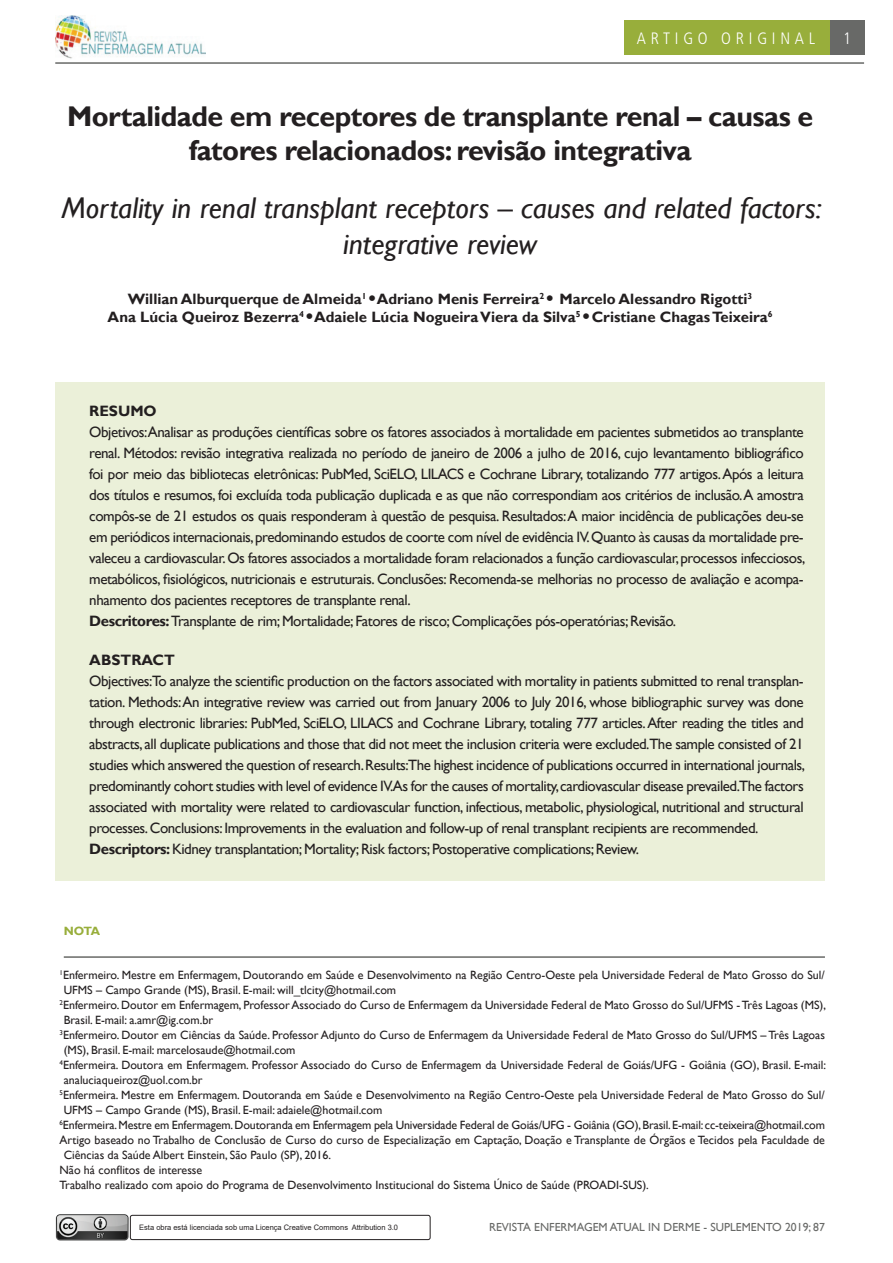
<style>
.page{position:relative;width:893px;height:1263px;background:#fff}
.page>*{position:absolute;margin:0;border:0;box-sizing:border-box;transform-origin:0 0}
._2_-_TIT_ABRE_2{font:italic 30px/36px "Gill Sans";color:#231f20;text-align:center}
._1_-_TIT_ABRE{font:700 28.5px/34.2px "Gill Sans";letter-spacing:-.02em;color:#231f20;text-align:center}
.t1{font:300 condensed 16.5px "Frutiger";letter-spacing:.29em;color:#fff}
.t2{font:15px/21px "Gill Sans";letter-spacing:-.03em;color:#231f20;text-align:justify}
.t3{font:700 15px "Gill Sans";color:#231f20}
.t4{font:12px/15px "Gill Sans";color:#231f20}
.t5{font:700 12px "Gill Sans";color:#98ae3b}
.t6{font:11.7px "Gill Sans";color:#686967}
.t7{font:7.5px "Arial";color:#231f20}
.s1{font-weight:700}
</style>
<div class="page">
<div style="left:624px;top:20px;width:206px;height:35px;background:#98ae3b"></div>
<hr style="left:55px;top:62px;width:809px;height:2px;background:#686967">
<img style="left:55px;top:16px;width:151px;height:43px">
<div style="left:830px;top:20px;width:34px;height:35px;background:#686967"></div>
<div style="left:130px;top:1215px;width:300px;height:25px;border:1px solid #231f20;border-radius:2px"></div>
<img style="left:55px;top:1214px;width:74px;height:27px">
<hr style="left:64px;top:956px;width:761px;height:2px;background:#686967">
<div style="left:55px;top:382px;width:770px;height:498px;background:#ebf0d9"></div>
<p class="t1" style="left:637px;top:29px;width:180px">ARTIGO ORIGINAL</p>
<p class="t1" style="left:843px;top:29px;width:9px">1</p>
<p class="_1_-_TIT_ABRE" style="left:67px;top:100px;width:748px">Mortalidade em receptores de transplante renal – causas e fatores relacionados: revisão integrativa</p>
<p class="_2_-_TIT_ABRE_2" style="left:61px;top:191px;width:762px">Mortality in renal transplant receptors – causes and related factors: integrative review</p>
<p class="t3" style="left:128px;top:290px;width:626px">Willian Alburquerque de Almeida<sup>1</sup> ● Adriano Menis Ferreira<sup>2</sup> ● Marcelo Alessandro Rigotti<sup>3</sup></p>
<p class="t3" style="left:108px;top:308px;width:666px">Ana Lúcia Queiroz Bezerra<sup>4</sup> ● Adaiele Lúcia Nogueira Viera da Silva<sup>5</sup> ● Cristiane Chagas Teixeira<sup>6</sup></p>
<p class="t3" style="left:89px;top:402px;width:69px">RESUMO</p>
<p class="t2" style="left:89px;top:422px;width:717px">Objetivos:Analisar as produções científicas sobre os fatores associados à mortalidade em pacientes submetidos ao transplante renal. Métodos: revisão integrativa realizada no período de janeiro de 2006 a julho de 2016, cujo levantamento bibliográfico foi por meio das bibliotecas eletrônicas: PubMed, SciELO, LILACS e Cochrane Library, totalizando 777 artigos. Após a leitura dos títulos e resumos, foi excluída toda publicação duplicada e as que não correspondiam aos critérios de inclusão.A amostra compôs-se de 21 estudos os quais responderam à questão de pesquisa. Resultados: A maior incidência de publicações deu-se em periódicos internacionais, predominando estudos de coorte com nível de evidência IV. Quanto às causas da mortalidade pre&shy;valeceu a cardiovascular. Os fatores associados a mortalidade foram relacionados a função cardiovascular, processos infecciosos, metabólicos, fisiológicos, nutricionais e estruturais. Conclusões: Recomenda-se melhorias no processo de avaliação e acompa&shy;nhamento dos pacientes receptores de transplante renal.</p>
<p class="t2" style="left:89px;top:611px;width:588px"><span class="s1">Descritores:</span> Transplante de rim; Mortalidade; Fatores de risco; Complicações pós-operatórias; Revisão.</p>
<p class="t3" style="left:89px;top:651px;width:87px">ABSTRACT</p>
<p class="t2" style="left:89px;top:671px;width:717px">Objectives:To analyze the scientific production on the factors associated with mortality in patients submitted to renal transplan&shy;tation. Methods: An integrative review was carried out from January 2006 to July 2016, whose bibliographic survey was done through electronic libraries: PubMed, SciELO, LILACS and Cochrane Library, totaling 777 articles. After reading the titles and abstracts, all duplicate publications and those that did not meet the inclusion criteria were excluded.The sample consisted of 21 studies which answered the question of research. Results:The highest incidence of publications occurred in international journals, predominantly cohort studies with level of evidence IV.As for the causes of mortality, cardiovascular disease prevailed.The factors associated with mortality were related to cardiovascular function, infectious, metabolic, physiological, nutritional and structural processes. Conclusions: Improvements in the evaluation and follow-up of renal transplant recipients are recommended.</p>
<p class="t2" style="left:89px;top:839px;width:551px"><span class="s1">Descriptors:</span> Kidney transplantation; Mortality; Risk factors; Postoperative complications; Review.</p>
<p class="t5" style="left:64px;top:924px;width:38px">NOTA</p>
<p class="t4" style="left:64px;top:968px;width:763px;text-indent:-4px"><sup>1</sup>Enfermeiro. Mestre em Enfermagem, Doutorando em Saúde e Desenvolvimento na Região Centro-Oeste pela Universidade Federal de Mato Grosso do Sul/<br>UFMS – Campo Grande (MS), Brasil. E-mail: will_tlcity@hotmail.com</p>
<p class="t4" style="left:64px;top:998px;width:764px;text-indent:-4px"><sup>2</sup>Enfermeiro. Doutor em Enfermagem, Professor Associado do Curso de Enfermagem da Universidade Federal de Mato Grosso do Sul/UFMS - Três Lagoas (MS),<br>Brasil. E-mail: a.amr@ig.com.br</p>
<p class="t4" style="left:64px;top:1028px;width:763px;text-indent:-4px"><sup>3</sup>Enfermeiro. Doutor em Ciências da Saúde. Professor Adjunto do Curso de Enfermagem da Universidade Federal de Mato Grosso do Sul/UFMS – Três Lagoas (MS), Brasil. E-mail: marcelosaude@hotmail.com</p>
<p class="t4" style="left:64px;top:1058px;width:764px;text-indent:-4px"><sup>4</sup>Enfermeira. Doutora em Enfermagem. Professor Associado do Curso de Enfermagem da Universidade Federal de Goiás/UFG - Goiânia (GO), Brasil. E-mail: analuciaqueiroz@uol.com.br</p>
<p class="t4" style="left:64px;top:1088px;width:763px;text-indent:-4px"><sup>5</sup>Enfermeira. Mestre em Enfermagem. Doutoranda em Saúde e Desenvolvimento na Região Centro-Oeste pela Universidade Federal de Mato Grosso do Sul/<br>UFMS – Campo Grande (MS), Brasil. E-mail: adaiele@hotmail.com</p>
<p class="t4" style="left:60px;top:1118px;width:767px"><sup>6</sup>Enfermeira. Mestre em Enfermagem. Doutoranda em Enfermagem pela Universidade Federal de Goiás/UFG - Goiânia (GO), Brasil. E-mail: cc-teixeira@hotmail.com</p>
<p class="t4" style="left:64px;top:1133px;width:763px;text-indent:-4px">Artigo baseado no Trabalho de Conclusão de Curso do curso de Especialização em Captação, Doação e Transplante de Órgãos e Tecidos pela Faculdade de<br>Ciências da Saúde Albert Einstein, São Paulo (SP), 2016.</p>
<p class="t4" style="left:60px;top:1163px;width:144px">Não há conflitos de interesse</p>
<p class="t4" style="left:60px;top:1178px;width:591px">Trabalho realizado com apoio do Programa de Desenvolvimento Institucional do Sistema Único de Saúde (PROADI-SUS).</p>
<p class="t7" style="left:139px;top:1222px;width:260px">Esta obra está licenciada sob uma Licença Creative Commons Attribution 3.0</p>
<p class="t6" style="left:489px;top:1220px;width:337px">REVISTA ENFERMAGEM ATUAL IN DERME - SUPLEMENTO 2019; 87</p>
</div>
